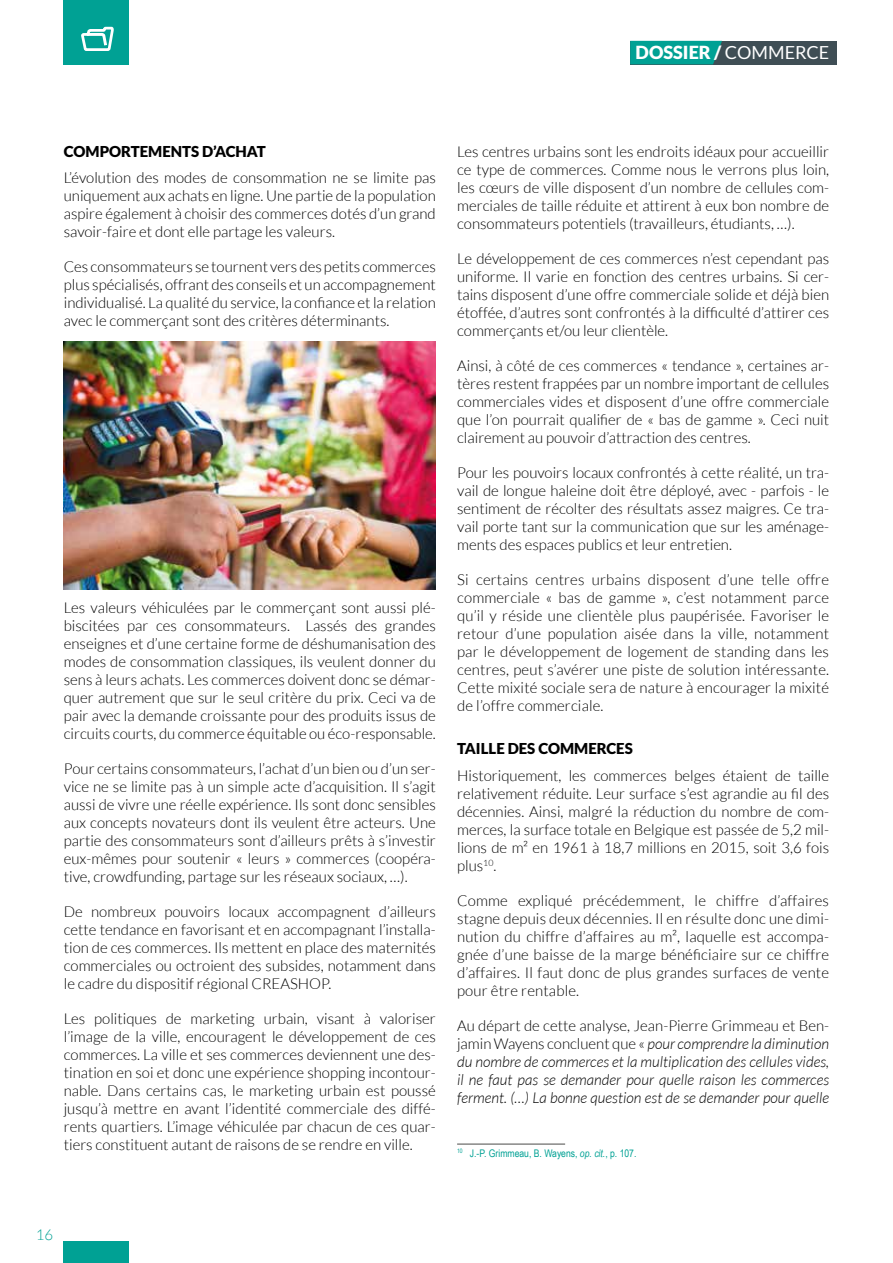
<style>
.page{position:relative;width:893px;height:1263px;background:#fff}
.page>*{position:absolute;margin:0;border:0;box-sizing:border-box;transform-origin:0 0}
.t1{font:900 18px "Lato";color:#fff}
.t2{font:300 15px/18px "Lato";color:#000;text-align:justify}
.t3{font:italic 300 15px/18px "Lato";color:#000;text-align:justify}
.t4{font:900 15px "Lato";color:#000}
.t5{font:300 15px "Lato";color:#00a194}
.t6{font:10.5px "Arial Narrow";color:#00a194}
.s1{font-weight:400}
.s2{font-style:normal}
.s3{font-style:italic}
</style>
<div class="page">
<div style="left:64px;top:1241px;width:65px;height:22px;background:#00a194"></div>
<hr style="left:457px;top:1144px;width:108px;height:1px;background:#4a4a49">
<img style="left:64px;top:342px;width:372px;height:248px">
<div style="left:64px;top:0;width:65px;height:64px;background:#00a194"></div>
<div style="left:630px;top:41px;width:207px;height:23px;background:#3f4e55"></div>
<div style="left:630px;top:41px;width:92px;height:23px;background:#00a194"></div>
<svg style="left:81px;top:26px;width:33px;height:25px"></svg>
<p class="t1" style="left:636px;top:42px;width:195px">DOSSIER / <span class="s1">COMMERCE</span></p>
<p class="t4" style="left:64px;top:142px;width:203px">COMPORTEMENTS D’ACHAT</p>
<p class="t2" style="left:64px;top:169px;width:374px">L’évolution des modes de consommation ne se limite pas uniquement aux achats en ligne. Une partie de la population aspire également à choisir des commerces dotés d’un grand savoir-faire et dont elle partage les valeurs.</p>
<p class="t2" style="left:64px;top:258px;width:374px">Ces consommateurs se tournent vers des petits commerces plus spécialisés, offrant des conseils et un accompagnement individualisé. La qualité du service, la confiance et la relation avec le commerçant sont des critères déterminants.</p>
<p class="t2" style="left:64px;top:599px;width:374px">Les valeurs véhiculées par le commerçant sont aussi plé&shy;biscitées par ces consommateurs. Lassés des grandes enseignes et d’une certaine forme de déshumanisation des modes de consommation classiques, ils veulent donner du sens à leurs achats. Les commerces doivent donc se démar&shy;quer autrement que sur le seul critère du prix. Ceci va de pair avec la demande croissante pour des produits issus de circuits courts, du commerce équitable ou éco-responsable.</p>
<p class="t2" style="left:64px;top:760px;width:374px">Pour certains consommateurs, l’achat d’un bien ou d’un ser&shy;vice ne se limite pas à un simple acte d’acquisition. Il s’agit aussi de vivre une réelle expérience. Ils sont donc sensibles aux concepts novateurs dont ils veulent être acteurs. Une partie des consommateurs sont d’ailleurs prêts à s’investir eux-mêmes pour soutenir « leurs » commerces (coopéra&shy;tive, crowdfunding, partage sur les réseaux sociaux, …).</p>
<p class="t2" style="left:64px;top:903px;width:374px">De nombreux pouvoirs locaux accompagnent d’ailleurs cette tendance en favorisant et en accompagnant l’installa&shy;tion de ces commerces. Ils mettent en place des maternités commerciales ou octroient des subsides, notamment dans le cadre du dispositif régional CREASHOP.</p>
<p class="t2" style="left:64px;top:1010px;width:374px">Les politiques de marketing urbain, visant à valoriser l’image de la ville, encouragent le développement de ces commerces. La ville et ses commerces deviennent une des&shy;tination en soi et donc une expérience shopping incontour&shy;nable. Dans certains cas, le marketing urbain est poussé jusqu’à mettre en avant l’identité commerciale des diffé&shy;rents quartiers. L’image véhiculée par chacun de ces quar&shy;tiers constituent autant de raisons de se rendre en ville.</p>
<p class="t2" style="left:457px;top:142px;width:374px">Les centres urbains sont les endroits idéaux pour accueillir ce type de commerces. Comme nous le verrons plus loin, les cœurs de ville disposent d’un nombre de cellules com&shy;merciales de taille réduite et attirent à eux bon nombre de consommateurs potentiels (travailleurs, étudiants, …).</p>
<p class="t2" style="left:457px;top:249px;width:374px">Le développement de ces commerces n’est cependant pas uniforme. Il varie en fonction des centres urbains. Si cer&shy;tains disposent d’une offre commerciale solide et déjà bien étoffée, d’autres sont confrontés à la difficulté d’attirer ces commerçants et/ou leur clientèle.</p>
<p class="t2" style="left:457px;top:356px;width:374px">Ainsi, à côté de ces commerces « tendance », certaines ar&shy;tères restent frappées par un nombre important de cellules commerciales vides et disposent d’une offre commerciale que l’on pourrait qualifier de « bas de gamme ». Ceci nuit clairement au pouvoir d’attraction des centres.</p>
<p class="t2" style="left:457px;top:463px;width:374px">Pour les pouvoirs locaux confrontés à cette réalité, un tra&shy;vail de longue haleine doit être déployé, avec - parfois - le sentiment de récolter des résultats assez maigres. Ce tra&shy;vail porte tant sur la communication que sur les aménage&shy;ments des espaces publics et leur entretien.</p>
<p class="t2" style="left:457px;top:570px;width:373px">Si certains centres urbains disposent d’une telle offre commerciale « bas de gamme », c’est notamment parce qu’il y réside une clientèle plus paupérisée. Favoriser le retour d’une population aisée dans la ville, notamment par le développement de logement de standing dans les centres, peut s’avérer une piste de solution intéressante.<br>Cette mixité sociale sera de nature à encourager la mixité de l’offre commerciale.</p>
<p class="t4" style="left:457px;top:740px;width:177px">TAILLE DES COMMERCES</p>
<p class="t2" style="left:457px;top:766px;width:374px">Historiquement, les commerces belges étaient de taille relativement réduite. Leur surface s’est agrandie au fil des décennies. Ainsi, malgré la réduction du nombre de com&shy;merces, la surface totale en Belgique est passée de 5,2 mil&shy;lions de m² en 1961 à 18,7 millions en 2015, soit 3,6 fois plus<sup>10</sup>.</p>
<p class="t2" style="left:457px;top:891px;width:373px">Comme expliqué précédemment, le chiffre d’affaires stagne depuis deux décennies. Il en résulte donc une dimi&shy;nution du chiffre d’affaires au m², laquelle est accompa&shy;gnée d’une baisse de la marge bénéficiaire sur ce chiffre d’affaires. Il faut donc de plus grandes surfaces de vente pour être rentable.</p>
<p class="t3" style="left:457px;top:1017px;width:374px"><span class="s2">Au départ de cette analyse, Jean-Pierre Grimmeau et Ben&shy;jamin Wayens concluent que «</span> pour comprendre la diminution du nombre de commerces et la multiplication des cellules vides, il ne faut pas se demander pour quelle raison les commerces ferment. (…) La bonne question est de se demander pour quelle</p>
<p class="t6" style="left:457px;top:1145px;width:181px"><sup>10</sup> J.-P. Grimmeau, B. Wayens, <span class="s3">op. cit.</span>, p. 107.</p>
<p class="t5" style="left:36px;top:1227px;width:19px">16</p>
</div>
